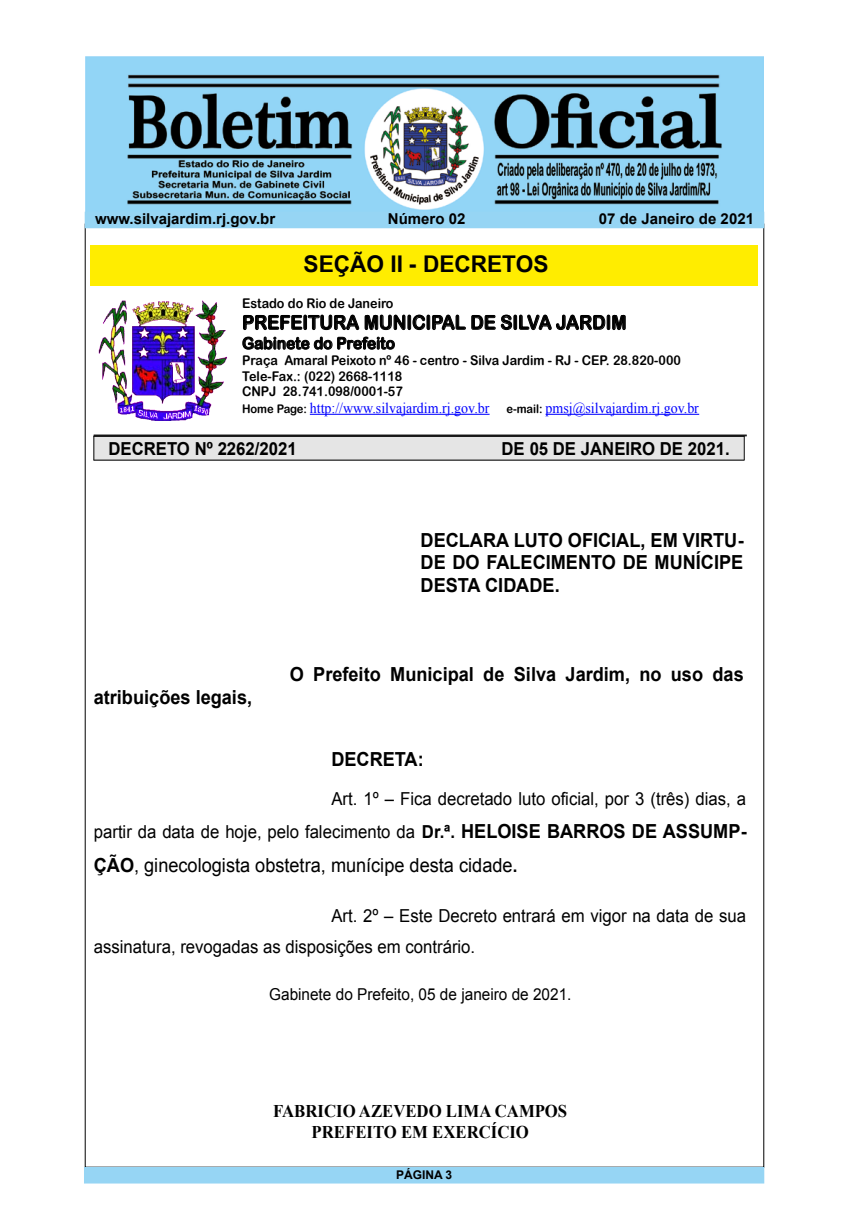
<style>
.page{position:relative;width:849px;height:1224px;background:#fff}
.page>*{position:absolute;margin:0;border:0;box-sizing:border-box;transform-origin:0 0}
.t1{font:700 23px "Arial Narrow";color:#000;scale:1.2 1}
.t2{font:700 19.4px/22.4px "Arial";color:#000;text-align:justify;scale:.94 1}
.t3{font:19.4px "Arial";color:#000;scale:.94 1}
.t4{font:19.4px "Arial Rounded MT Bold";color:#000;scale:.94 1}
.t5{font:17.9px/33.2px "Arial";color:#000;text-align:right;scale:.94 1}
.t6{font:700 17.9px/20.6px "Times New Roman";color:#000;text-align:center;scale:.94 1}
.t7{font:700 17.9px "Arial";color:#000;scale:.94 1}
.t8{font:16.4px "Arial";color:#000;scale:.94 1}
.t9{font:16.4px "Arial Rounded MT Bold";letter-spacing:-.005em;color:#000;scale:.94 1}
.t10{font:700 15px "Arial";color:#000}
.t11{font:14.9px "Times New Roman";color:#00f;scale:.94 1}
.t12{font:13.4px/15.5px "Arial Rounded MT Bold";letter-spacing:-.005em;color:#000;scale:.94 1}
.t13{font:700 12px "Arial";color:#000}
.s1{font-family:"Arial Rounded MT Bold";font-size:11.9px;color:#000}
.s2{font-weight:700}
.s3{font-weight:700;font-size:19.4px}
.s4{font-weight:700;font-size:17.9px}
</style>
<div class="page">
<img style="left:85px;top:57px;width:679px;height:155px">
<div style="left:84px;top:1167px;width:680px;height:16px;background:#96d5f4"></div>
<div style="left:85px;top:212px;width:679px;height:16px;background:#96d5f4"></div>
<div style="left:94px;top:436px;width:650px;height:24px;background:#e5e5e5"></div>
<hr style="left:310px;top:414px;width:179px;height:1px;background:#00f">
<hr style="left:545px;top:414px;width:154px;height:1px;background:#00f">
<hr style="left:94px;top:436px;width:652px;height:1px;background:#000">
<hr style="left:94px;top:435px;width:652px;height:1px;background:#000">
<svg style="left:744px;top:436px;width:1px;height:24px"></svg>
<hr style="left:94px;top:460px;width:650px;height:1px;background:#000">
<svg style="left:94px;top:436px;width:1px;height:24px"></svg>
<img style="left:98px;top:300px;width:130px;height:121px">
<div style="left:91px;top:246px;width:667px;height:40px;background:#ffed00"></div>
<p class="t10" style="left:95px;top:209px;width:182px">www.silvajardim.rj.gov.br</p>
<p class="t10" style="left:388px;top:209px;width:79px">Número 02</p>
<p class="t10" style="left:599px;top:209px;width:157px">07 de Janeiro de 2021</p>
<p class="t1" style="left:303px;top:247px;width:206px">SEÇÃO II - DECRETOS</p>
<p class="t12" style="left:242px;top:297px;width:163px">Estado do Rio de Janeiro</p>
<p class="t4" style="left:242px;top:315px;width:410px">PREFEITURA MUNICIPAL DE SILVA JARDIM</p>
<p class="t9" style="left:242px;top:337px;width:164px">Gabinete do Prefeito</p>
<p class="t12" style="left:242px;top:354px;width:468px">Praça Amaral Peixoto nº 46 - centro - Silva Jardim - RJ - CEP. 28.820-000<br>Tele-Fax.: (022) 2668-1118<br>CNPJ 28.741.098/0001-57</p>
<p class="t11" style="left:242px;top:403px;width:265px"><span class="s1">Home Page:</span> http://www.silvajardim.rj.gov.br</p>
<p class="t11" style="left:506px;top:403px;width:206px"><span class="s1">e-mail:</span> pmsj@silvajardim.rj.gov.br</p>
<p class="t7" style="left:108px;top:439px;width:202px">DECRETO Nº 2262/2021</p>
<p class="t7" style="left:501px;top:439px;width:244px">DE 05 DE JANEIRO DE 2021.</p>
<p class="t2" style="left:420px;top:529px;width:345px">DECLARA LUTO OFICIAL, EM VIRTU-DE DO FALECIMENTO DE MUNÍCIPE DESTA CIDADE.</p>
<p class="t2" style="left:94px;top:686px;width:170px">atribuições legais,</p>
<p class="t2" style="left:290px;top:663px;width:484px">O Prefeito Municipal de Silva Jardim, no uso das</p>
<p class="t2" style="left:331px;top:748px;width:100px">DECRETA:</p>
<p class="t5" style="left:94px;top:784px;width:696px">Art. 1º – Fica decretado luto oficial, por 3 (três) dias, a<br>partir da data de hoje, pelo falecimento da <span class="s2">Dr.ª.</span> <span class="s3">HELOISE BARROS DE ASSUMP-</span></p>
<p class="t3" style="left:94px;top:858px;width:452px"><span class="s2">ÇÃO</span>, ginecologista obstetra, munícipe desta cidade<span class="s4">.</span></p>
<p class="t5" style="left:94px;top:902px;width:695px;line-height:30.9px;text-align:left;text-indent:237px">Art. 2º – Este Decreto entrará em vigor na data de sua assinatura, revogadas as disposições em contrário.</p>
<p class="t8" style="left:269px;top:988px;width:323px">Gabinete do Prefeito, 05 de janeiro de 2021.</p>
<p class="t6" style="left:273px;top:1101px;width:314px">FABRICIO AZEVEDO LIMA CAMPOS<br>PREFEITO EM EXERCÍCIO</p>
<p class="t13" style="left:396px;top:1167px;width:58px">PÁGINA 3</p>
</div>
